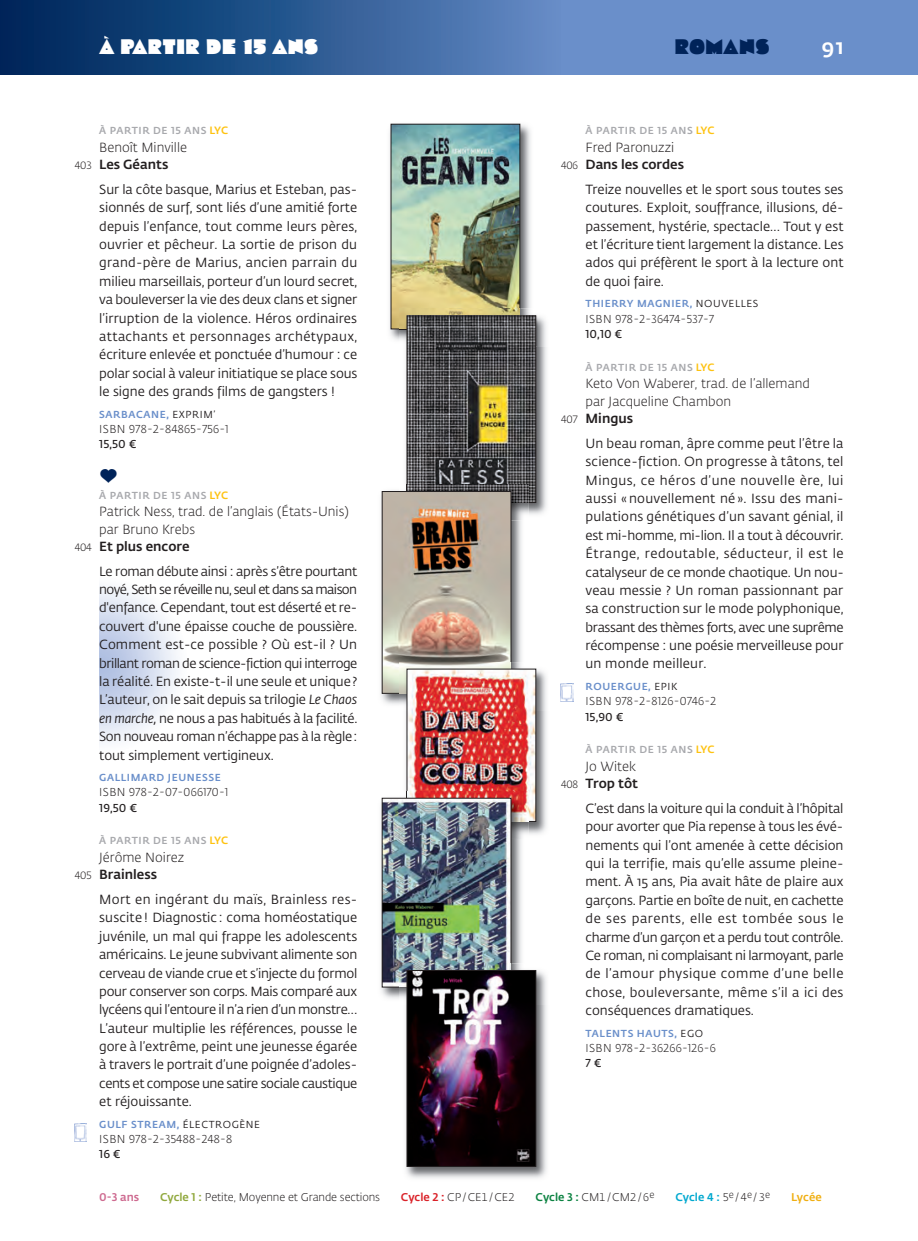
<style>
.page{position:relative;width:918px;height:1241px;background:#fff}
.page>*{position:absolute;margin:0;border:0;box-sizing:border-box;transform-origin:0 0}
.t1{font:21px "Cooter Deuce";letter-spacing:.05em;color:#fff}
.t2{font:21px "Cooter Deuce";letter-spacing:.03em;color:#002359}
.t3{font:500 21px "Fedra Sans Pro";color:#fff}
.t4{font:14px "RLPE";color:#002359}
.t5{font:13.12px/18.4px "Fedra Sans Pro";color:#231f20;text-align:justify}
.t6{font:300 13.12px/17.5px "Fedra Sans Pro";color:#231f20}
.t7{font:500 13.12px "Fedra Sans Pro";color:#231f20}
.t8{font:300 11.38px "Fedra Sans Pro";letter-spacing:.035em;color:#231f20}
.t9{font:600 11.38px "Fedra Sans Pro";color:#231f20}
.t10{font:300 11.2px "Fedra Sans Pro";letter-spacing:-.01em;color:#231f20}
.t11{font:500 11.2px "Fedra Sans Pro";color:#00a8cf}
.t12{font:500 11.2px "Fedra Sans Pro";color:#ce6a90}
.t13{font:500 11.2px "Fedra Sans Pro";color:#f0af13}
.t14{font:500 10.15px "Fedra Sans Pro";letter-spacing:.06em;color:#6a8fca}
.t15{font:500 10.15px "Fedra Sans Pro";letter-spacing:.06em;color:#a8a9ad}
.s1{font-size:10.5px;color:#fec210}
.s2{font-size:10.5px}
.s3{font-weight:500}
.s4{font-weight:400;color:#231f20}
.s5{font-weight:300;font-size:10.5px}
.s6{font-style:italic}
.s7{font-weight:500;color:#90a83d}
.s8{font-weight:500;color:#da2128}
.s9{font-weight:500;color:#0b8241}
.s10{font-weight:300;color:#231f20}
</style>
<div class="page">
<img style="left:389px;top:123px;width:142px;height:217px">
<img style="left:393px;top:126px;width:125px;height:201px">
<div style="left:391px;top:124px;width:129px;height:205px;border:1px solid #231f20"></div>
<div style="left:561px;top:0;width:357px;height:74px;background:#6a8fca"></div>
<div style="left:0;top:0;width:561px;height:74px;background:linear-gradient(to right,#002256,#618ac5)"></div>
<img style="left:400px;top:308px;width:147px;height:207px">
<img style="left:409px;top:318px;width:125px;height:182px">
<div style="left:407px;top:316px;width:129px;height:186px;border:1px solid #231f20"></div>
<img style="left:381px;top:490px;width:19px;height:215px">
<img style="left:400px;top:484px;width:129px;height:178px">
<img style="left:407px;top:502px;width:122px;height:1px">
<img style="left:384px;top:493px;width:125px;height:198px">
<div style="left:382px;top:491px;width:129px;height:202px;border:1px solid #231f20"></div>
<img style="left:400px;top:662px;width:147px;height:172px">
<img style="left:400px;top:662px;width:111px;height:31px">
<img style="left:409px;top:671px;width:125px;height:148px">
<img style="left:381px;top:797px;width:19px;height:202px">
<img style="left:400px;top:791px;width:129px;height:172px">
<img style="left:407px;top:821px;width:122px;height:1px">
<img style="left:384px;top:800px;width:125px;height:184px">
<div style="left:382px;top:798px;width:129px;height:188px;border:1px solid #231f20"></div>
<img style="left:400px;top:963px;width:147px;height:216px">
<img style="left:400px;top:963px;width:111px;height:23px">
<img style="left:409px;top:972px;width:125px;height:192px">
<div style="left:407px;top:970px;width:129px;height:196px;border:1px solid #231f20"></div>
<img style="left:74px;top:1123px;width:13px;height:18px">
<img style="left:561px;top:683px;width:12px;height:18px">
<h1 class="t1" style="left:99px;top:37px;width:220px">À PARTIR DE 15 ANS</h1>
<h1 class="t2" style="left:675px;top:37px;width:96px">ROMANS</h1>
<h1 class="t3" style="left:822px;top:38px;width:23px">91</h1>
<p class="t15" style="left:99px;top:127px;width:131px">À PARTIR DE 15 ANS <span class="s1">LYC</span></p>
<p class="t6" style="left:74px;top:139px;width:114px;text-indent:25px">Benoît Minville<br><span class="s2">403</span> <span class="s3">LES GÉANTS</span></p>
<p class="t5" style="left:99px;top:181px;width:260px">Sur la côte basque, Marius et Esteban, pas&shy;sionnés de surf, sont liés d’une amitié forte depuis l’enfance, tout comme leurs pères, ouvrier et pêcheur. La sortie de prison du grand-père de Marius, ancien parrain du milieu marseillais, porteur d’un lourd secret, va bouleverser la vie des deux clans et signer l’irruption de la violence. Héros ordinaires attachants et personnages archétypaux, écriture enlevée et ponctuée d’humour : ce polar social à valeur initiatique se place sous le signe des grands films de gangsters !</p>
<p class="t14" style="left:99px;top:410px;width:118px">SARBACANE, <span class="s4">EXPRIM’</span></p>
<p class="t8" style="left:99px;top:424px;width:131px">ISBN 978-2-84865-756-1</p>
<p class="t9" style="left:99px;top:439px;width:39px">15,50 €</p>
<p class="t4" style="left:99px;top:468px;width:20px">a</p>
<p class="t15" style="left:99px;top:491px;width:131px">À PARTIR DE 15 ANS <span class="s1">LYC</span></p>
<p class="t6" style="left:99px;top:504px;width:251px">Patrick Ness, trad. de l’anglais (États-Unis)</p>
<p class="t6" style="left:99px;top:521px;width:97px">par Bruno Krebs</p>
<p class="t7" style="left:74px;top:541px;width:117px"><span class="s5">404</span> ET PLUS ENCORE</p>
<p class="t5" style="left:99px;top:563px;width:260px">Le roman débute ainsi : après s’être pourtant noyé, Seth se réveille nu, seul et dans sa maison d'enfance. Cependant, tout est déserté et re&shy;couvert d'une épaisse couche de poussière.<br>Comment est-ce possible ? Où est-il ? Un brillant roman de science-fiction qui interroge la réalité. En existe-t-il une seule et unique?<br>L’auteur, on le sait depuis sa trilogie <span class="s6">Le Chaos en marche,</span> ne nous a pas habitués à la facilité.<br>Son nouveau roman n’échappe pas à la règle: tout simplement vertigineux.</p>
<p class="t14" style="left:99px;top:773px;width:123px">GALLIMARD JEUNESSE</p>
<p class="t8" style="left:99px;top:787px;width:130px">ISBN 978-2-07-066170-1</p>
<p class="t9" style="left:99px;top:802px;width:39px">19,50 €</p>
<p class="t15" style="left:99px;top:836px;width:131px">À PARTIR DE 15 ANS <span class="s1">LYC</span></p>
<p class="t6" style="left:74px;top:849px;width:111px;text-indent:25px">Jérôme Noirez<br><span class="s2">405</span> <span class="s3">BRAINLESS</span></p>
<p class="t5" style="left:99px;top:891px;width:260px">Mort en ingérant du maïs, Brainless res&shy;suscite ! Diagnostic : coma homéostatique juvénile, un mal qui frappe les adolescents américains. Le jeune subvivant alimente son cerveau de viande crue et s’injecte du formol pour conserver son corps. Mais comparé aux lycéens qui l’entoure il n’a rien d’un monstre… L’auteur multiplie les références, pousse le gore à l’extrême, peint une jeunesse égarée à travers le portrait d’une poignée d’adoles&shy;cents et compose une satire sociale caustique et réjouissante.</p>
<p class="t14" style="left:99px;top:1119px;width:162px">GULF STREAM, <span class="s4">ÉLECTROGÈNE</span></p>
<p class="t8" style="left:99px;top:1134px;width:135px">ISBN 978-2-35488-248-8</p>
<p class="t9" style="left:99px;top:1149px;width:23px">16 €</p>
<p class="t15" style="left:585px;top:127px;width:131px">À PARTIR DE 15 ANS <span class="s1">LYC</span></p>
<p class="t6" style="left:561px;top:139px;width:125px;text-indent:25px">Fred Paronuzzi<br><span class="s2">406</span> <span class="s3">DANS LES CORDES</span></p>
<p class="t5" style="left:585px;top:181px;width:260px">Treize nouvelles et le sport sous toutes ses coutures. Exploit, souffrance, illusions, dé&shy;passement, hystérie, spectacle… Tout y est et l’écriture tient largement la distance. Les ados qui préfèrent le sport à la lecture ont de quoi faire.</p>
<p class="t14" style="left:585px;top:299px;width:174px">THIERRY MAGNIER, <span class="s4">NOUVELLES</span></p>
<p class="t8" style="left:585px;top:314px;width:130px">ISBN 978-2-36474-537-7</p>
<p class="t9" style="left:585px;top:329px;width:38px">10,10 €</p>
<p class="t15" style="left:585px;top:363px;width:131px">À PARTIR DE 15 ANS <span class="s1">LYC</span></p>
<p class="t6" style="left:585px;top:376px;width:226px">Keto Von Waberer, trad. de l’allemand</p>
<p class="t6" style="left:585px;top:393px;width:147px">par Jacqueline Chambon</p>
<p class="t7" style="left:561px;top:413px;width:74px"><span class="s5">407</span> MINGUS</p>
<p class="t5" style="left:585px;top:435px;width:260px">Un beau roman, âpre comme peut l’être la science-fiction. On progresse à tâtons, tel Mingus, ce héros d’une nouvelle ère, lui aussi « nouvellement né ». Issu des mani&shy;pulations génétiques d’un savant génial, il est mi-homme, mi-lion. Il a tout à découvrir.<br>Étrange, redoutable, séducteur, il est le catalyseur de ce monde chaotique. Un nou&shy;veau messie ? Un roman passionnant par sa construction sur le mode polyphonique, brassant des thèmes forts, avec une suprême récompense : une poésie merveilleuse pour un monde meilleur.</p>
<p class="t14" style="left:585px;top:682px;width:93px">ROUERGUE, <span class="s4">EPIK</span></p>
<p class="t8" style="left:585px;top:696px;width:132px">ISBN 978-2-8126-0746-2</p>
<p class="t9" style="left:585px;top:711px;width:39px">15,90 €</p>
<p class="t15" style="left:585px;top:745px;width:131px">À PARTIR DE 15 ANS <span class="s1">LYC</span></p>
<p class="t6" style="left:561px;top:758px;width:79px;text-align:right">Jo Witek<br><span class="s2">408</span> <span class="s3">TROP TÔT</span></p>
<p class="t5" style="left:585px;top:800px;width:260px">C’est dans la voiture qui la conduit à l’hôpital pour avorter que Pia repense à tous les évé&shy;nements qui l’ont amenée à cette décision qui la terrifie, mais qu’elle assume pleine&shy;ment. À 15 ans, Pia avait hâte de plaire aux garçons. Partie en boîte de nuit, en cachette de ses parents, elle est tombée sous le charme d’un garçon et a perdu tout contrôle.<br>Ce roman, ni complaisant ni larmoyant, parle de l’amour physique comme d’une belle chose, bouleversante, même s’il a ici des conséquences dramatiques.</p>
<p class="t14" style="left:585px;top:1028px;width:119px">TALENTS HAUTS, <span class="s4">EGO</span></p>
<p class="t8" style="left:585px;top:1043px;width:132px">ISBN 978-2-36266-126-6</p>
<p class="t9" style="left:585px;top:1058px;width:18px">7 €</p>
<p class="t12" style="left:99px;top:1192px;width:41px">0-3 ANS</p>
<p class="t10" style="left:160px;top:1192px;width:221px"><span class="s7">CYCLE 1 :</span> Petite, Moyenne et Grande sections</p>
<p class="t10" style="left:401px;top:1192px;width:115px"><span class="s8">CYCLE 2 :</span> CP/CE1/CE2</p>
<p class="t10" style="left:535px;top:1192px;width:120px"><span class="s9">CYCLE 3 :</span> CM1/CM2/6<sup>e</sup></p>
<p class="t11" style="left:675px;top:1192px;width:96px">CYCLE 4 : <span class="s10">5</span><sup>e</sup><span class="s10">/4</span><sup>e</sup><span class="s10">/3</span><sup>e</sup></p>
<p class="t13" style="left:791px;top:1192px;width:32px">LYCÉE</p>
</div>
